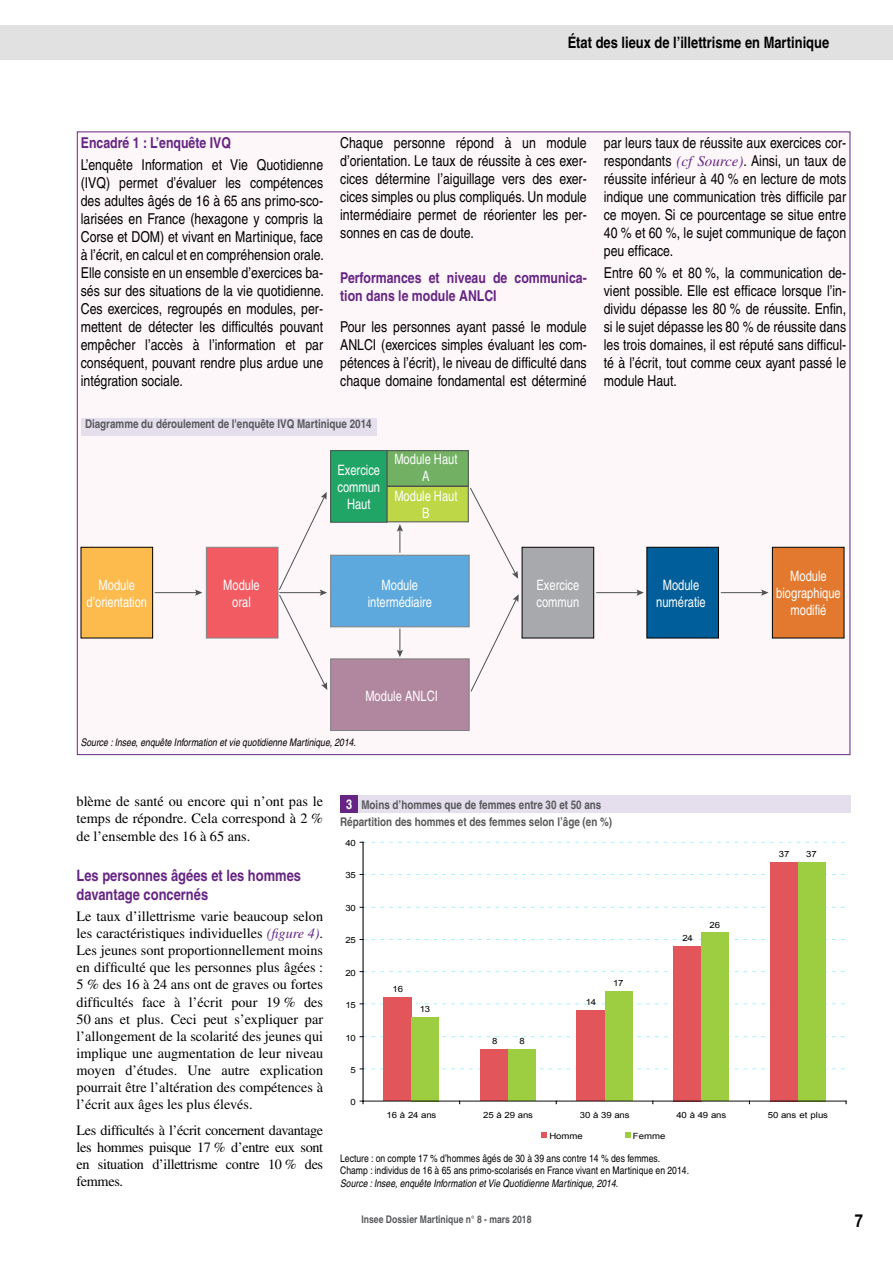
<style>
.page{position:relative;width:893px;height:1263px;background:#fff}
.page>*{position:absolute;margin:0;border:0;box-sizing:border-box;transform-origin:0 0}
.t1{font:700 condensed 18px "Helvetica";color:#000}
.t2{font:700 condensed 15.75px/18.9px "Helvetica";color:#662584}
.t3{font:700 condensed 15.75px "Helvetica";color:#000}
.t4{font:condensed 15px/18px "Helvetica";color:#000;text-align:justify}
.t5{font:700 condensed 15px/18px "Helvetica";color:#662584}
.t6{font:14.25px/17.1px "Times";color:#000;text-align:justify}
.t7{font:condensed 14.25px/17.2px "Helvetica";color:#fff;text-align:center;scale:.95 1}
.t8{font:700 condensed 13.5px "Helvetica";color:#fff}
.t9{font:700 condensed 12px/16.8px "Helvetica";color:#58595b}
.t10{font:condensed 10.5px/12.6px "Helvetica";color:#000}
.t11{font:italic condensed 10.5px "Helvetica";color:#000}
.t12{font:700 condensed 10.5px "Helvetica";color:#58595b}
.t13{font:8.55px "Arial";letter-spacing:-.02em;color:#000;scale:1.12 1}
.s1{font-family:"Times";font-style:italic;font-stretch:normal;color:#662584}
.s2{font-style:italic;color:#662584}
</style>
<div class="page">
<div style="left:0;top:26px;width:893px;height:34px;background:#e2e1e1"></div>
<div style="left:77px;top:132px;width:773px;height:623px;background:#fef7fa;border:1px solid #662584"></div>
<div style="left:387px;top:486px;width:81px;height:36px;background:#bed747;border:1px solid #4f5252"></div>
<div style="left:330px;top:659px;width:139px;height:72px;background:#b1869f;border:1px solid #7c8080"></div>
<div style="left:522px;top:547px;width:72px;height:91px;background:#a7a9ac;border:1px solid #000"></div>
<div style="left:647px;top:547px;width:72px;height:91px;background:#005e9a;border:1px solid #000"></div>
<div style="left:772px;top:547px;width:72px;height:91px;background:#e2792e;border:1px solid #000"></div>
<div style="left:330px;top:555px;width:139px;height:72px;background:#5da9dd;border:1px solid #7c8080"></div>
<div style="left:81px;top:547px;width:72px;height:91px;background:#fdba4d"></div>
<div style="left:81px;top:547px;width:72px;height:91px;border:1px solid #000"></div>
<div style="left:206px;top:547px;width:72px;height:91px;background:#f15b61;border:1px solid #808285"></div>
<div style="left:387px;top:451px;width:81px;height:35px;background:#72b163"></div>
<div style="left:387px;top:450px;width:81px;height:36px;border:1px solid #4f5252"></div>
<div style="left:331px;top:451px;width:56px;height:71px;background:#21a567"></div>
<div style="left:330px;top:450px;width:57px;height:72px;border:1px solid #4f5252"></div>
<hr style="left:155px;top:592px;width:42px;height:1px;background:#4f5252">
<svg style="left:195px;top:589px;width:7px;height:7px"></svg>
<hr style="left:596px;top:592px;width:43px;height:1px;background:#4f5252">
<svg style="left:636px;top:589px;width:8px;height:7px"></svg>
<svg style="left:397px;top:629px;width:6px;height:28px"></svg>
<hr style="left:721px;top:592px;width:42px;height:1px;background:#4f5252">
<svg style="left:761px;top:589px;width:8px;height:7px"></svg>
<svg style="left:469px;top:488px;width:49px;height:91px"></svg>
<svg style="left:470px;top:594px;width:49px;height:98px"></svg>
<svg style="left:278px;top:492px;width:49px;height:198px"></svg>
<svg style="left:397px;top:524px;width:6px;height:29px"></svg>
<div style="left:81px;top:419px;width:296px;height:17px;background:#e4deed"></div>
<div style="left:340px;top:795px;width:510px;height:18px;background:#e4deed"></div>
<div style="left:341px;top:795px;width:17px;height:18px;background:#662584"></div>
<div style="left:384px;top:997px;width:28px;height:104px;background:#e2555b"></div>
<div style="left:480px;top:1049px;width:28px;height:52px;background:#e2555b"></div>
<div style="left:577px;top:1010px;width:28px;height:91px;background:#e2555b"></div>
<div style="left:673px;top:946px;width:28px;height:155px;background:#e2555b"></div>
<div style="left:770px;top:862px;width:28px;height:239px;background:#e2555b"></div>
<div style="left:412px;top:1017px;width:27px;height:84px;background:#9dcd40"></div>
<div style="left:508px;top:1049px;width:28px;height:52px;background:#9dcd40"></div>
<div style="left:605px;top:991px;width:27px;height:110px;background:#9dcd40"></div>
<div style="left:701px;top:933px;width:28px;height:168px;background:#9dcd40"></div>
<div style="left:798px;top:862px;width:27px;height:239px;background:#9dcd40"></div>
<hr style="left:363px;top:842px;width:1px;height:259px;background:#000">
<svg style="left:360px;top:1069px;width:485px;height:1px"></svg>
<svg style="left:360px;top:1036px;width:485px;height:1px"></svg>
<svg style="left:360px;top:1003px;width:485px;height:1px"></svg>
<svg style="left:360px;top:971px;width:485px;height:1px"></svg>
<svg style="left:360px;top:939px;width:485px;height:1px"></svg>
<svg style="left:360px;top:907px;width:485px;height:1px"></svg>
<svg style="left:360px;top:874px;width:485px;height:1px"></svg>
<svg style="left:360px;top:842px;width:485px;height:1px"></svg>
<hr style="left:363px;top:1101px;width:483px;height:1px;background:#000">
<svg style="left:541px;top:1132px;width:6px;height:6px"></svg>
<svg style="left:625px;top:1132px;width:6px;height:6px"></svg>
<p class="t3" style="left:568px;top:33px;width:263px">État des lieux de l’illettrisme en Martinique</p>
<p class="t5" style="left:81px;top:133px;width:152px">Encadré 1 : L’enquête IVQ</p>
<p class="t4" style="left:81px;top:155px;width:245px">L’enquête Information et Vie Quotidienne (IVQ) permet d’évaluer les compétences des adultes âgés de 16 à 65 ans primo-sco&shy;larisées en France (hexagone y compris la Corse et DOM) et vivant en Martinique, face à l’écrit, en calcul et en compréhension orale.<br>Elle consiste en un ensemble d’exercices ba&shy;sés sur des situations de la vie quotidienne.<br>Ces exercices, regroupés en modules, per&shy;mettent de détecter les difficultés pouvant empêcher l’accès à l’information et par conséquent, pouvant rendre plus ardue une intégration sociale.</p>
<p class="t4" style="left:340px;top:133px;width:248px">Chaque personne répond à un module d’orientation. Le taux de réussite à ces exer&shy;cices détermine l’aiguillage vers des exer&shy;cices simples ou plus compliqués. Un module intermédiaire permet de réorienter les per&shy;sonnes en cas de doute.</p>
<p class="t5" style="left:340px;top:269px;width:248px">Performances et niveau de communica&shy;tion dans le module ANLCI</p>
<p class="t4" style="left:340px;top:318px;width:248px">Pour les personnes ayant passé le module ANLCI (exercices simples évaluant les com&shy;pétences à l’écrit), le niveau de difficulté dans chaque domaine fondamental est déterminé</p>
<p class="t4" style="left:604px;top:133px;width:244px">par leurs taux de réussite aux exercices cor&shy;respondants <span class="s1">(cf Source)</span>. Ainsi, un taux de réussite inférieur à 40 % en lecture de mots indique une communication très difficile par ce moyen. Si ce pourcentage se situe entre 40 % et 60 %, le sujet communique de façon peu efficace.</p>
<p class="t4" style="left:604px;top:264px;width:244px">Entre 60 % et 80 %, la communication de&shy;vient possible. Elle est efficace lorsque l’in&shy;dividu dépasse les 80 % de réussite. Enfin, si le sujet dépasse les 80 % de réussite dans les trois domaines, il est réputé sans difficul&shy;té à l’écrit, tout comme ceux ayant passé le module Haut.</p>
<p class="t9" style="left:85px;top:415px;width:288px">Diagramme du déroulement de l'enquête IVQ Martinique 2014</p>
<p class="t7" style="left:337px;top:461px;width:46px">Exercice commun<br>Haut</p>
<p class="t7" style="left:394px;top:450px;width:68px">Module Haut<br>A</p>
<p class="t7" style="left:394px;top:487px;width:68px">Module Haut<br>B</p>
<p class="t7" style="left:86px;top:576px;width:65px">Module d’orientation</p>
<p class="t7" style="left:368px;top:576px;width:69px">Module intermédiaire</p>
<p class="t7" style="left:536px;top:576px;width:46px;text-align:left">Exercice commun</p>
<p class="t7" style="left:656px;top:576px;width:54px">Module numératie</p>
<p class="t7" style="left:776px;top:567px;width:69px">Module biographique modifié</p>
<p class="t7" style="left:223px;top:576px;width:40px">Module oral</p>
<p class="t7" style="left:365px;top:687px;width:78px">Module ANLCI</p>
<p class="t11" style="left:81px;top:736px;width:277px">Source : Insee, enquête Information et vie quotidienne Martinique, 2014.</p>
<p class="t6" style="left:77px;top:793px;width:248px">blème de santé ou encore qui n’ont pas le temps de répondre. Cela correspond à 2 % de l’ensemble des 16 à 65 ans.</p>
<p class="t2" style="left:77px;top:865px;width:226px">Les personnes âgées et les hommes davantage concernés</p>
<p class="t6" style="left:77px;top:907px;width:248px">Le taux d’illettrisme varie beaucoup selon les caractéristiques individuelles <span class="s2">(figure 4)</span>.<br>Les jeunes sont proportionnellement moins en difficulté que les personnes plus âgées :<br>5 % des 16 à 24 ans ont de graves ou fortes difficultés face à l’écrit pour 19 % des 50 ans et plus. Ceci peut s’expliquer par l’allongement de la scolarité des jeunes qui implique une augmentation de leur niveau moyen d’études. Une autre explication pourrait être l’altération des compétences à l’écrit aux âges les plus élevés.</p>
<p class="t6" style="left:77px;top:1121px;width:248px">Les difficultés à l’écrit concernent davantage les hommes puisque 17 % d’entre eux sont en situation d’illettrisme contre 10 % des femmes.</p>
<p class="t8" style="left:346px;top:796px;width:8px">3</p>
<p class="t9" style="left:340px;top:796px;width:273px;text-indent:21px">Moins d’hommes que de femmes entre 30 et 50 ans<br>Répartition des hommes et des femmes selon l’âge (en %)</p>
<p class="t13" style="left:345px;top:837px;width:11px">40</p>
<p class="t13" style="left:345px;top:870px;width:11px">35</p>
<p class="t13" style="left:345px;top:903px;width:11px">30</p>
<p class="t13" style="left:345px;top:935px;width:11px">25</p>
<p class="t13" style="left:345px;top:967px;width:11px">20</p>
<p class="t13" style="left:345px;top:999px;width:11px">15</p>
<p class="t13" style="left:345px;top:1032px;width:11px">10</p>
<p class="t13" style="left:350px;top:1064px;width:6px">5</p>
<p class="t13" style="left:350px;top:1096px;width:6px">0</p>
<p class="t13" style="left:393px;top:983px;width:11px">16</p>
<p class="t13" style="left:420px;top:1003px;width:11px">13</p>
<p class="t13" style="left:492px;top:1035px;width:6px">8</p>
<p class="t13" style="left:519px;top:1035px;width:6px">8</p>
<p class="t13" style="left:586px;top:996px;width:11px">14</p>
<p class="t13" style="left:613px;top:977px;width:11px">17</p>
<p class="t13" style="left:682px;top:932px;width:11px">24</p>
<p class="t13" style="left:710px;top:919px;width:11px">26</p>
<p class="t13" style="left:779px;top:848px;width:11px">37</p>
<p class="t13" style="left:806px;top:848px;width:11px">37</p>
<p class="t13" style="left:387px;top:1109px;width:46px">16 à 24 ans</p>
<p class="t13" style="left:483px;top:1109px;width:46px">25 à 29 ans</p>
<p class="t13" style="left:580px;top:1109px;width:46px">30 à 39 ans</p>
<p class="t13" style="left:676px;top:1109px;width:46px">40 à 49 ans</p>
<p class="t13" style="left:768px;top:1109px;width:55px">50 ans et plus</p>
<p class="t13" style="left:550px;top:1130px;width:31px">Homme</p>
<p class="t13" style="left:633px;top:1130px;width:31px">Femme</p>
<p class="t10" style="left:340px;top:1152px;width:350px">Lecture : on compte 17 % d’hommes âgés de 30 à 39 ans contre 14 % des femmes.<br>Champ : individus de 16 à 65 ans primo-scolarisés en France vivant en Martinique en 2014.</p>
<p class="t11" style="left:340px;top:1177px;width:280px">Source : Insee, enquête Information et Vie Quotidienne Martinique, 2014.</p>
<p class="t12" style="left:361px;top:1213px;width:172px">Insee Dossier Martinique n° 8 - mars 2018</p>
<p class="t1" style="left:855px;top:1209px;width:10px">7</p>
</div>
